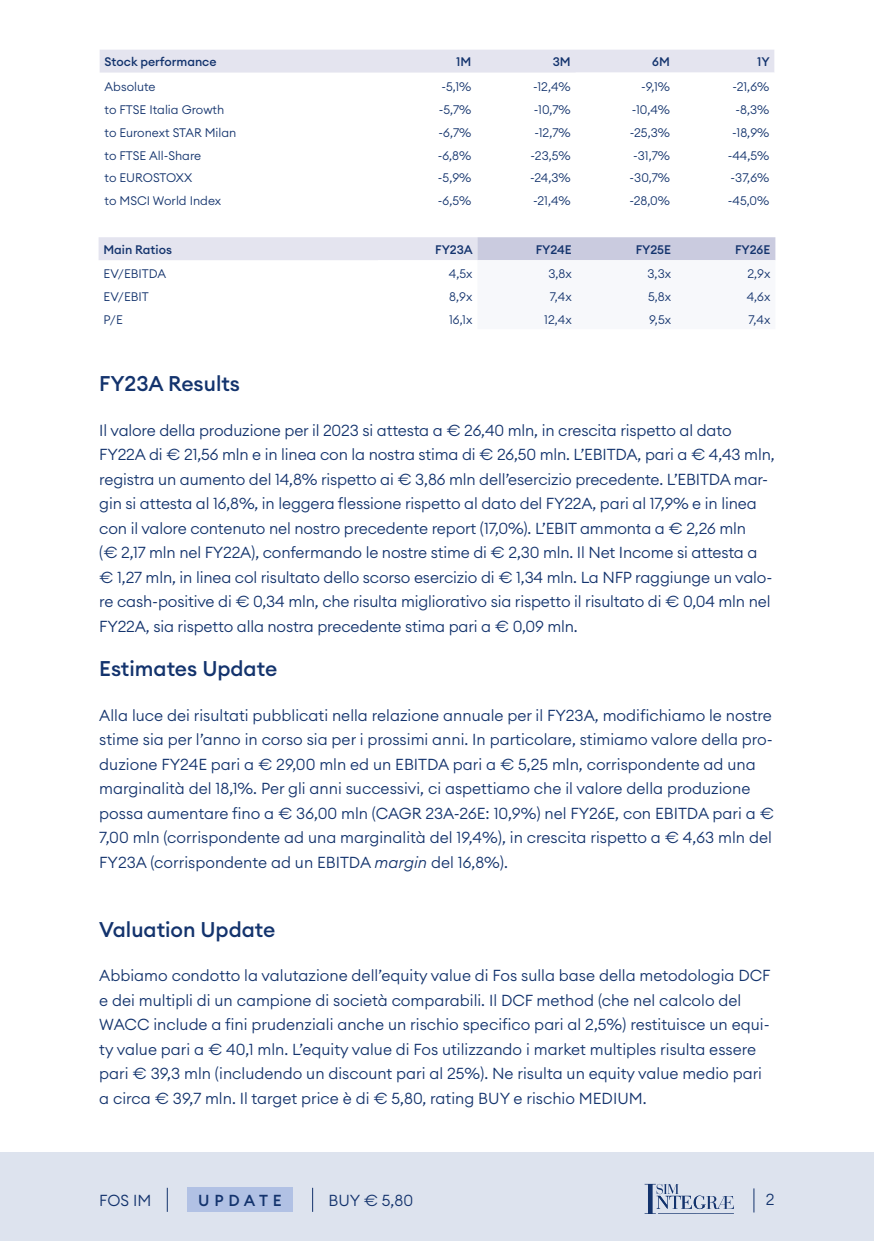
<style>
.page{position:relative;width:874px;height:1241px;background:#fff}
.page>*{position:absolute;margin:0;border:0;box-sizing:border-box;transform-origin:0 0}
.t1{font:500 21px "Euclid Circular A";color:#13336d}
.t2{font:300 15.75px/24.5px "Euclid Circular A";color:#13336d}
.t3{font:500 15.75px "Euclid Circular A";letter-spacing:.3em;color:#13336d}
.t4{font:300 12.25px "Euclid Circular A";color:#13336d}
.t5{font:500 12.25px "Euclid Circular A";color:#13336d}
.s1{font-style:italic}
</style>
<div class="page">
<div style="left:0;top:1152px;width:873px;height:88px;background:#dde3ee"></div>
<svg style="left:167px;top:1187px;width:1px;height:24px"></svg>
<div style="left:187px;top:1187px;width:106px;height:24px;background:#b1c1e4"></div>
<svg style="left:312px;top:1187px;width:1px;height:24px"></svg>
<svg style="left:753px;top:1188px;width:1px;height:24px"></svg>
<svg style="left:644px;top:1183px;width:89px;height:30px"></svg>
<div style="left:100px;top:50px;width:674px;height:23px;background:#e4e4ef"></div>
<svg style="left:98px;top:237px;width:677px;height:23px;background:#d8d9e8"></svg>
<p class="t5" style="left:105px;top:54px;width:113px">Stock performance</p>
<p class="t5" style="left:456px;top:54px;width:17px">1M</p>
<p class="t5" style="left:552px;top:54px;width:19px">3M</p>
<p class="t5" style="left:652px;top:54px;width:19px">6M</p>
<p class="t5" style="left:756px;top:54px;width:14px">1Y</p>
<p class="t4" style="left:105px;top:78px;width:53px">Absolute</p>
<p class="t4" style="left:441px;top:78px;width:32px">-5,1%</p>
<p class="t4" style="left:533px;top:78px;width:39px">-12,4%</p>
<p class="t4" style="left:641px;top:78px;width:30px">-9,1%</p>
<p class="t4" style="left:732px;top:78px;width:38px">-21,6%</p>
<p class="t4" style="left:105px;top:101px;width:121px">to FTSE Italia Growth</p>
<p class="t4" style="left:438px;top:101px;width:34px">-5,7%</p>
<p class="t4" style="left:533px;top:101px;width:38px">-10,7%</p>
<p class="t4" style="left:631px;top:101px;width:40px">-10,4%</p>
<p class="t4" style="left:735px;top:101px;width:35px">-8,3%</p>
<p class="t4" style="left:105px;top:124px;width:133px">to Euronext STAR Milan</p>
<p class="t4" style="left:438px;top:124px;width:34px">-6,7%</p>
<p class="t4" style="left:534px;top:124px;width:38px">-12,7%</p>
<p class="t4" style="left:629px;top:124px;width:42px">-25,3%</p>
<p class="t4" style="left:732px;top:124px;width:39px">-18,9%</p>
<p class="t4" style="left:105px;top:147px;width:98px">to FTSE All-Share</p>
<p class="t4" style="left:437px;top:147px;width:35px">-6,8%</p>
<p class="t4" style="left:530px;top:147px;width:42px">-23,5%</p>
<p class="t4" style="left:632px;top:147px;width:38px">-31,7%</p>
<p class="t4" style="left:727px;top:147px;width:43px">-44,5%</p>
<p class="t4" style="left:105px;top:170px;width:89px">to EUROSTOXX</p>
<p class="t4" style="left:437px;top:170px;width:35px">-5,9%</p>
<p class="t4" style="left:529px;top:170px;width:42px">-24,3%</p>
<p class="t4" style="left:629px;top:170px;width:42px">-30,7%</p>
<p class="t4" style="left:730px;top:170px;width:40px">-37,6%</p>
<p class="t4" style="left:105px;top:193px;width:118px">to MSCI World Index</p>
<p class="t4" style="left:437px;top:193px;width:35px">-6,5%</p>
<p class="t4" style="left:533px;top:193px;width:39px">-21,4%</p>
<p class="t4" style="left:629px;top:193px;width:42px">-28,0%</p>
<p class="t4" style="left:727px;top:193px;width:43px">-45,0%</p>
<p class="t5" style="left:103px;top:241px;width:70px">Main Ratios</p>
<p class="t5" style="left:435px;top:241px;width:39px">FY23A</p>
<p class="t5" style="left:535px;top:241px;width:38px">FY24E</p>
<p class="t5" style="left:635px;top:241px;width:37px">FY25E</p>
<p class="t5" style="left:734px;top:241px;width:37px">FY26E</p>
<p class="t4" style="left:103px;top:266px;width:64px">EV/EBITDA</p>
<p class="t4" style="left:448px;top:266px;width:25px">4,5x</p>
<p class="t4" style="left:548px;top:266px;width:25px">3,8x</p>
<p class="t4" style="left:647px;top:266px;width:25px">3,3x</p>
<p class="t4" style="left:747px;top:266px;width:24px">2,9x</p>
<p class="t4" style="left:103px;top:289px;width:47px">EV/EBIT</p>
<p class="t4" style="left:449px;top:289px;width:25px">8,9x</p>
<p class="t4" style="left:549px;top:289px;width:23px">7,4x</p>
<p class="t4" style="left:647px;top:289px;width:25px">5,8x</p>
<p class="t4" style="left:746px;top:289px;width:25px">4,6x</p>
<p class="t4" style="left:103px;top:312px;width:21px">P/E</p>
<p class="t4" style="left:449px;top:312px;width:25px">16,1x</p>
<p class="t4" style="left:544px;top:312px;width:29px">12,4x</p>
<p class="t4" style="left:649px;top:312px;width:23px">9,5x</p>
<p class="t4" style="left:748px;top:312px;width:23px">7,4x</p>
<h1 class="t1" style="left:99px;top:370px;width:142px">FY23A Results</h1>
<p class="t2" style="left:99px;top:417px;width:676px">Il valore della produzione per il 2023 si attesta a € 26,40 mln, in crescita rispetto al dato FY22A di € 21,56 mln e in linea con la nostra stima di € 26,50 mln. L’EBITDA, pari a € 4,43 mln, registra un aumento del 14,8% rispetto ai € 3,86 mln dell’esercizio precedente. L’EBITDA mar&shy;gin si attesta al 16,8%, in leggera flessione rispetto al dato del FY22A, pari al 17,9% e in linea con il valore contenuto nel nostro precedente report (17,0%). L’EBIT ammonta a € 2,26 mln<br>(€ 2,17 mln nel FY22A), confermando le nostre stime di € 2,30 mln. Il Net Income si attesta a € 1,27 mln, in linea col risultato dello scorso esercizio di € 1,34 mln. La NFP raggiunge un valo&shy;re cash-positive di € 0,34 mln, che risulta migliorativo sia rispetto il risultato di € 0,04 mln nel FY22A, sia rispetto alla nostra precedente stima pari a € 0,09 mln.</p>
<h1 class="t1" style="left:99px;top:655px;width:179px">Estimates Update</h1>
<p class="t2" style="left:99px;top:702px;width:676px">Alla luce dei risultati pubblicati nella relazione annuale per il FY23A, modifichiamo le nostre stime sia per l’anno in corso sia per i prossimi anni. In particolare, stimiamo valore della pro&shy;duzione FY24E pari a € 29,00 mln ed un EBITDA pari a € 5,25 mln, corrispondente ad una marginalità del 18,1%. Per gli anni successivi, ci aspettiamo che il valore della produzione possa aumentare fino a € 36,00 mln (CAGR 23A-26E: 10,9%) nel FY26E, con EBITDA pari a € 7,00 mln (corrispondente ad una marginalità del 19,4%), in crescita rispetto a € 4,63 mln del FY23A (corrispondente ad un EBITDA <span class="s1">margin</span> del 16,8%).</p>
<h1 class="t1" style="left:99px;top:915px;width:178px">Valuation Update</h1>
<p class="t2" style="left:99px;top:963px;width:672px">Abbiamo condotto la valutazione dell’equity value di Fos sulla base della metodologia DCF e dei multipli di un campione di società comparabili. Il DCF method (che nel calcolo del WACC include a fini prudenziali anche un rischio specifico pari al 2,5%) restituisce un equi&shy;ty value pari a € 40,1 mln. L’equity value di Fos utilizzando i market multiples risulta essere pari € 39,3 mln (includendo un discount pari al 25%). Ne risulta un equity value medio pari a circa € 39,7 mln. Il target price è di € 5,80, rating BUY e rischio MEDIUM.</p>
<p class="t2" style="left:99px;top:1187px;width:54px">FOS IM</p>
<p class="t3" style="left:198px;top:1190px;width:85px">UPDATE</p>
<p class="t2" style="left:328px;top:1187px;width:86px">BUY € 5,80</p>
<p class="t2" style="left:765px;top:1186px;width:10px">2</p>
</div>
